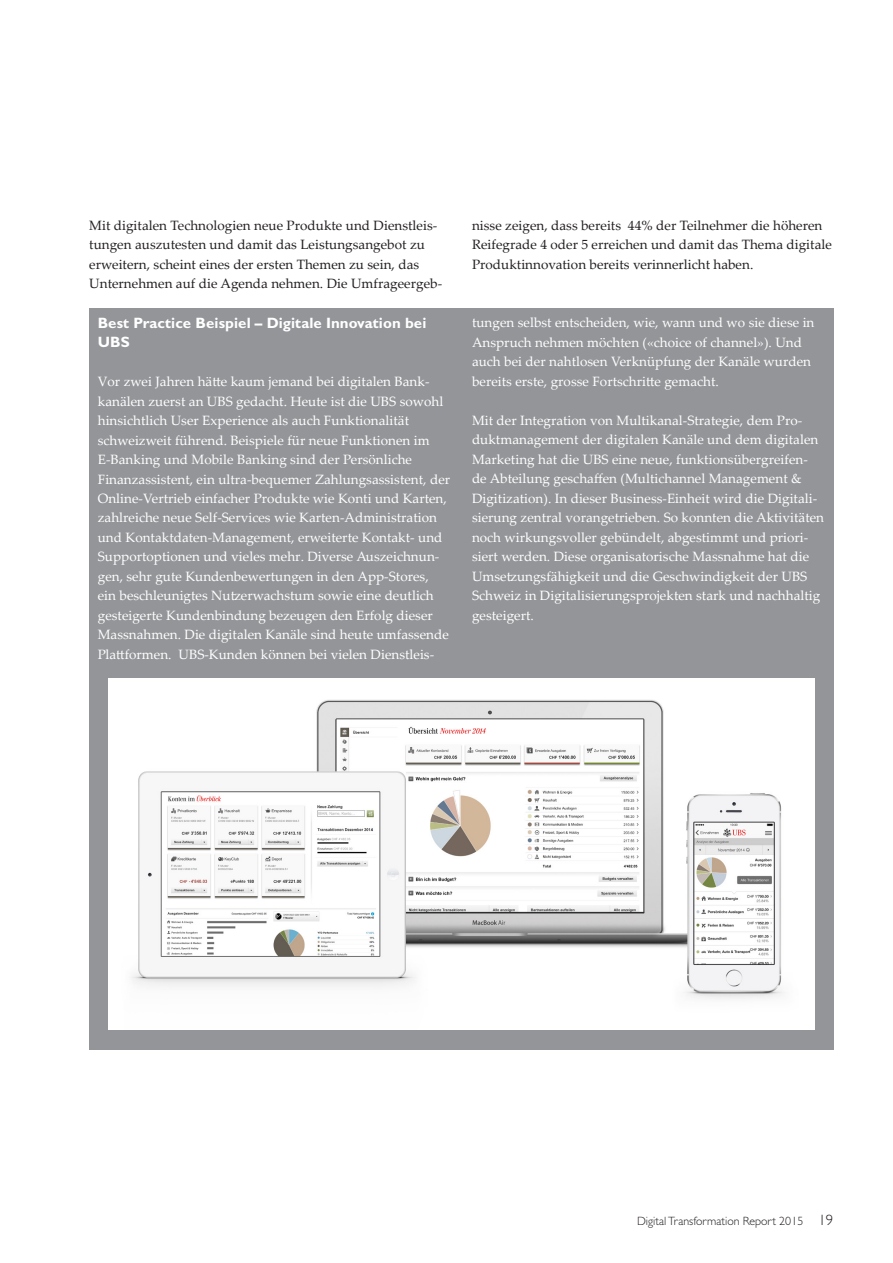
<style>
.page{position:relative;width:893px;height:1263px;background:#fff}
.page>*{position:absolute;margin:0;border:0;box-sizing:border-box;transform-origin:0 0}
.t1{font:700 15px/19.5px "Gill Sans MT Pro";color:#fff}
.t2{font:13.5px/19.5px "Palatino Linotype";color:#fff}
.t3{font:13.5px/19.5px "Palatino Linotype";color:#231f20}
.t4{font:300 12px "Gill Sans MT Pro";color:#231f20}
.s1{font-size:15px}
</style>
<div class="page">
<div style="left:89px;top:308px;width:744px;height:741px;background:#939598"></div>
<img style="left:108px;top:678px;width:707px;height:351px">
<p class="t3" style="left:89px;top:215px;width:354px">Mit digitalen Technologien neue Produkte und Dienstleis&shy;tungen auszutesten und damit das Leistungsangebot zu erweitern, scheint eines der ersten Themen zu sein, das Unternehmen auf die Agenda nehmen. Die Umfrageergeb-</p>
<p class="t1" style="left:98px;top:312px;width:330px">Best Practice Beispiel – Digitale Innovation bei<br>UBS</p>
<p class="t2" style="left:98px;top:371px;width:354px">Vor zwei Jahren hätte kaum jemand bei digitalen Bank&shy;kanälen zuerst an UBS gedacht. Heute ist die UBS sowohl hinsichtlich User Experience als auch Funktionalität schweizweit führend. Beispiele für neue Funktionen im E-Banking und Mobile Banking sind der Persönliche Finanzassistent, ein ultra-bequemer Zahlungsassistent, der Online-Vertrieb einfacher Produkte wie Konti und Karten, zahlreiche neue Self-Services wie Karten-Administration und Kontaktdaten-Management, erweiterte Kontakt- und Supportoptionen und vieles mehr. Diverse Auszeichnun&shy;gen, sehr gute Kundenbewertungen in den App-Stores, ein beschleunigtes Nutzerwachstum sowie eine deutlich gesteigerte Kundenbindung bezeugen den Erfolg dieser Massnahmen. Die digitalen Kanäle sind heute umfassende Plattformen. UBS-Kunden können bei vielen Dienstleis-</p>
<p class="t3" style="left:472px;top:215px;width:361px">nisse zeigen, dass bereits 44% der Teilnehmer die höheren<br>Reifegrade 4 oder 5 erreichen und damit das Thema digitale<br>Produktinnovation bereits verinnerlicht haben.</p>
<p class="t2" style="left:472px;top:313px;width:344px">tungen selbst entscheiden, wie, wann und wo sie diese in Anspruch nehmen möchten («choice of channel»). Und auch bei der nahtlosen Verknüpfung der Kanäle wurden bereits erste, grosse Fortschritte gemacht.</p>
<p class="t2" style="left:472px;top:410px;width:354px">Mit der Integration von Multikanal-Strategie, dem Pro&shy;duktmanagement der digitalen Kanäle und dem digitalen Marketing hat die UBS eine neue, funktionsübergreifen&shy;de Abteilung geschaffen (Multichannel Management &amp; Digitization). In dieser Business-Einheit wird die Digitali&shy;sierung zentral vorangetrieben. So konnten die Aktivitäten noch wirkungsvoller gebündelt, abgestimmt und priori&shy;siert werden. Diese organisatorische Massnahme hat die Umsetzungsfähigkeit und die Geschwindigkeit der UBS Schweiz in Digitalisierungsprojekten stark und nachhaltig gesteigert.</p>
<p class="t4" style="left:637px;top:1213px;width:198px">Digital Transformation Report 2015 <span class="s1">19</span></p>
</div>
